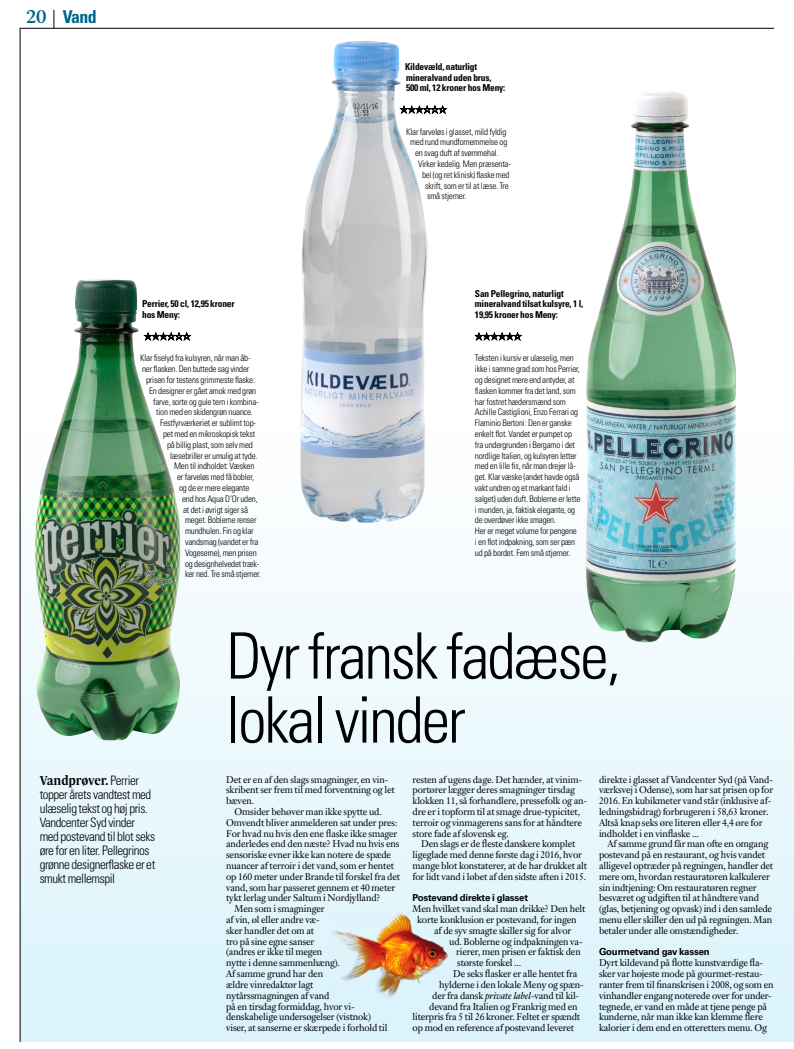
<style>
.page{position:relative;width:794px;height:1049px;background:#fff}
.page>*{position:absolute;margin:0;border:0;box-sizing:border-box;transform-origin:0 0}
.t1{font:300 condensed 64px/64px "Univers LT Std";letter-spacing:-.035em;color:#000}
.t2{font:700 condensed 17.8px "Univers LT Std";color:#00648b}
.t3{font:700 14px "Expresso Head";letter-spacing:-.01em;color:#000}
.t4{font:300 condensed 13px/14px "Univers LT Std";letter-spacing:-.035em;color:#000}
.t5{font:9.6px/10.8px "AA Janson Text";letter-spacing:-.02em;color:#000}
.t6{font:700 9.6px "Univers LT Std";letter-spacing:-.02em;color:#000}
.t7{font:9.6px "AS Interstate";color:#000}
.t8{font:700 condensed 9.5px/10.8px "Univers LT Std";letter-spacing:-.02em;color:#000}
.t9{font:300 condensed 9px/10.8px "Univers LT Std";letter-spacing:-.02em;color:#000}
.s1{font-family:"Expresso Head";font-weight:600;font-stretch:normal;font-size:20px}
.s2{font-family:"Univers LT Std";font-weight:300;font-stretch:condensed;font-size:13px}
.s3{font-style:italic}
</style>
<div class="page">
<div style="left:20px;top:415px;width:774px;height:627px;background:linear-gradient(to bottom,#fffffe,#daf3fc)"></div>
<hr style="left:20px;top:28px;width:1px;height:1014px;background:#000">
<hr style="left:20px;top:28px;width:754px;height:1px;background:#000">
<svg style="left:54px;top:10px;width:1px;height:18px"></svg>
<svg style="left:475px;top:333px;width:46px;height:7px"></svg>
<img style="left:585px;top:92px;width:151px;height:550px">
<svg style="left:429px;top:106px;width:17px;height:7px"></svg>
<img style="left:300px;top:41px;width:129px;height:482px">
<svg style="left:181px;top:333px;width:9px;height:7px"></svg>
<img style="left:34px;top:279px;width:147px;height:461px">
<img style="left:325px;top:904px;width:132px;height:100px">
<h2 class="t2" style="left:26px;top:6px;width:72px"><span class="s1">20</span> Vand</h2>
<p class="t8" style="left:142px;top:299px;width:94px">Perrier, 50 cl, 12,95 kroner hos Meny:</p>
<p class="t7" style="left:144px;top:331px;width:48px">###¤¤¤</p>
<p class="t9" style="left:140px;top:353px;width:112px">Klar fiselyd fra kulsyren, når man åb-</p>
<p class="t9" style="left:142px;top:364px;width:109px">ner flasken. Den buttede sag vinder</p>
<p class="t9" style="left:146px;top:374px;width:110px">prisen for testens grimmeste flaske:</p>
<p class="t9" style="left:149px;top:385px;width:109px">En designer er gået amok med grøn</p>
<p class="t9" style="left:153px;top:396px;width:107px">farve, sorte og gule tern i kombina-</p>
<p class="t9" style="left:156px;top:407px;width:98px">tion med en skidengrøn nuance.</p>
<p class="t9" style="left:160px;top:418px;width:97px">Festfyrværkeriet er sublimt top-</p>
<p class="t9" style="left:163px;top:428px;width:94px">pet med en mikroskopisk tekst</p>
<p class="t9" style="left:167px;top:439px;width:87px">på billig plast, som selv med</p>
<p class="t9" style="left:170px;top:450px;width:89px">læsebriller er umulig at tyde.</p>
<p class="t9" style="left:174px;top:461px;width:82px">Men til indholdet: Væsken</p>
<p class="t9" style="left:177px;top:472px;width:78px">er farveløs med få bobler,</p>
<p class="t9" style="left:179px;top:482px;width:72px">og de er mere elegante</p>
<p class="t9" style="left:182px;top:493px;width:77px">end hos Aqua D’Or uden,</p>
<p class="t9" style="left:183px;top:504px;width:67px">at det i øvrigt siger så</p>
<p class="t9" style="left:185px;top:515px;width:73px">meget. Boblerne renser</p>
<p class="t9" style="left:185px;top:526px;width:70px">mundhulen. Fin og klar</p>
<p class="t9" style="left:185px;top:536px;width:75px">vandsmag (vandet er fra</p>
<p class="t9" style="left:185px;top:547px;width:73px">Vogeserne), men prisen</p>
<p class="t9" style="left:185px;top:558px;width:76px">og designhelvedet træk-</p>
<p class="t9" style="left:185px;top:569px;width:77px">ker ned. Tre små stjerner.</p>
<p class="t8" style="left:405px;top:61px;width:102px">Kildevæld, naturligt mineralvand uden brus,<br>500 ml, 12 kroner hos Meny:</p>
<p class="t7" style="left:400px;top:104px;width:48px">###¤¤¤</p>
<p class="t9" style="left:406px;top:126px;width:102px">Klar farveløs i glasset, mild fyldig</p>
<p class="t9" style="left:410px;top:137px;width:99px">med rund mundfornemmelse og</p>
<p class="t9" style="left:415px;top:148px;width:85px">en svag duft af svømmehal.</p>
<p class="t9" style="left:418px;top:158px;width:94px">Virker kedelig. Men præsenta-</p>
<p class="t9" style="left:422px;top:169px;width:89px">bel (og ret klinisk) flaske med</p>
<p class="t9" style="left:425px;top:180px;width:85px">skrift, som er til at læse. Tre</p>
<p class="t9" style="left:427px;top:191px;width:41px">små stjerner.</p>
<p class="t8" style="left:475px;top:288px;width:110px">San Pellegrino, naturligt mineralvand tilsat kulsyre, 1 l,<br>19,95 kroner hos Meny:</p>
<p class="t7" style="left:475px;top:331px;width:48px">#####¤</p>
<p class="t9" style="left:475px;top:353px;width:107px">Teksten i kursiv er ulæselig, men ikke i samme grad som hos Perrier, og designet mere end antyder, at flasken kommer fra det land, som har fostret hædersmænd som<br>Achille Castiglioni, Enzo Ferrari og<br>Flaminio Bertoni: Den er ganske enkelt flot. Vandet er pumpet op fra undergrunden i Bergamo i det nordlige Italien, og kulsyren letter med en lille fis, når man drejer lå&shy;get. Klar væske (andet havde også vakt undren og et markant fald i salget) uden duft. Boblerne er lette i munden, ja, faktisk elegante, og de overdøver ikke smagen.<br>Her er meget volume for pengene i en flot indpakning, som ser pæn ud på bordet. Fem små stjerner.</p>
<h1 class="t1" style="left:226px;top:624px;width:396px">Dyr fransk fadæse, lokal vinder</h1>
<h3 class="t3" style="left:40px;top:773px;width:101px">Vandprøver. <span class="s2">Perrier</span></h3>
<h3 class="t4" style="left:40px;top:787px;width:117px">topper årets vandtest med ulæselig tekst og høj pris.<br>Vandcenter Syd vinder med postevand til blot seks øre for en liter. Pellegrinos grønne designerflaske er et smukt mellemspil</h3>
<p class="t5" style="left:226px;top:774px;width:170px">Det er en af den slags smagninger, en vin&shy;skribent ser frem til med forventning og let bæven.</p>
<p class="t5" style="left:235px;top:806px;width:149px">Omsider behøver man ikke spytte ud.</p>
<p class="t5" style="left:226px;top:817px;width:173px">Omvendt bliver anmelderen sat under pres:</p>
<p class="t5" style="left:226px;top:828px;width:173px">For hvad nu hvis den ene flaske ikke smager</p>
<p class="t5" style="left:226px;top:838px;width:175px">anderledes end den næste? Hvad nu hvis ens</p>
<p class="t5" style="left:226px;top:849px;width:167px">sensoriske evner ikke kan notere de spæde</p>
<p class="t5" style="left:226px;top:860px;width:169px">nuancer af terroir i det vand, som er hentet</p>
<p class="t5" style="left:226px;top:871px;width:175px">op 160 meter under Brande til forskel fra det</p>
<p class="t5" style="left:226px;top:882px;width:171px">vand, som har passeret gennem et 40 meter</p>
<p class="t5" style="left:226px;top:892px;width:156px">tykt lerlag under Saltum i Nordjylland?</p>
<p class="t5" style="left:235px;top:903px;width:91px">Men som i smagninger</p>
<p class="t5" style="left:226px;top:914px;width:95px">af vin, øl eller andre væ-</p>
<p class="t5" style="left:226px;top:925px;width:89px">sker handler det om at</p>
<p class="t5" style="left:226px;top:936px;width:90px">tro på sine egne sanser</p>
<p class="t5" style="left:226px;top:946px;width:98px">(andres er ikke til megen</p>
<p class="t5" style="left:226px;top:957px;width:115px">nytte i denne sammenhæng).</p>
<p class="t5" style="left:226px;top:968px;width:98px">Af samme grund har den</p>
<p class="t5" style="left:226px;top:979px;width:89px">ældre vinredaktør lagt</p>
<p class="t5" style="left:226px;top:990px;width:105px">nytårssmagningen af vand</p>
<p class="t5" style="left:226px;top:1000px;width:130px">på en tirsdag formiddag, hvor vi-</p>
<p class="t5" style="left:226px;top:1011px;width:146px">denskabelige undersøgelser (vistnok)</p>
<p class="t5" style="left:226px;top:1022px;width:163px">viser, at sanserne er skærpede i forhold til</p>
<p class="t5" style="left:412px;top:774px;width:176px">resten af ugens dage. Det hænder, at vinim&shy;portører lægger deres smagninger tirsdag klokken 11, så forhandlere, pressefolk og an&shy;dre er i topform til at smage drue-typicitet, terroir og vinmagerens sans for at håndtere store fade af slovensk eg.</p>
<p class="t5" style="left:412px;top:838px;width:176px;text-align:center">Den slags er de fleste danskere komplet ligeglade med denne første dag i 2016, hvor mange blot konstaterer, at de har drukket alt for lidt vand i løbet af den sidste aften i 2015.</p>
<p class="t6" style="left:412px;top:892px;width:117px">Postevand direkte i glasset</p>
<p class="t5" style="left:412px;top:903px;width:174px">Men hvilket vand skal man drikke? Den helt</p>
<p class="t5" style="left:417px;top:914px;width:161px">korte konklusion er postevand, for ingen</p>
<p class="t5" style="left:434px;top:925px;width:139px">af de syv smagte skiller sig for alvor</p>
<p class="t5" style="left:449px;top:936px;width:135px">ud. Boblerne og indpakningen va-</p>
<p class="t5" style="left:456px;top:946px;width:126px">rierer, men prisen er faktisk den</p>
<p class="t5" style="left:457px;top:957px;width:65px">største forskel ...</p>
<p class="t5" style="left:453px;top:968px;width:126px">De seks flasker er alle hentet fra</p>
<p class="t5" style="left:439px;top:979px;width:146px">hylderne i den lokale Meny og spæn-</p>
<p class="t5" style="left:432px;top:990px;width:148px">der fra dansk <span class="s3">private label</span>-vand til kil-</p>
<p class="t5" style="left:429px;top:1000px;width:150px">devand fra Italien og Frankrig med en</p>
<p class="t5" style="left:412px;top:1011px;width:169px">literpris fra 5 til 26 kroner. Feltet er spændt</p>
<p class="t5" style="left:412px;top:1022px;width:163px">op mod en reference af postevand leveret</p>
<p class="t5" style="left:599px;top:774px;width:176px">direkte i glasset af Vandcenter Syd (på Vand&shy;værksvej i Odense), som har sat prisen op for 2016. En kubikmeter vand står (inklusive af&shy;ledningsbidrag) forbrugeren i 58,63 kroner.<br>Altså knap seks øre literen eller 4,4 øre for indholdet i en vinflaske ...</p>
<p class="t5" style="left:599px;top:838px;width:176px;text-indent:9px">Af samme grund får man ofte en omgang postevand på en restaurant, og hvis vandet alligevel optræder på regningen, handler det mere om, hvordan restauratøren kalkulerer sin indtjening: Om restauratøren regner besværet og udgiften til at håndtere vand (glas, betjening og opvask) ind i den samlede menu eller skiller den ud på regningen. Man betaler under alle omstændigheder.</p>
<p class="t6" style="left:599px;top:946px;width:112px">Gourmetvand gav kassen</p>
<p class="t5" style="left:599px;top:957px;width:176px">Dyrt kildevand på flotte kunstværdige fla&shy;sker var højeste mode på gourmet-restau&shy;ranter frem til finanskrisen i 2008, og som en vinhandler engang noterede over for under&shy;tegnede, er vand en måde at tjene penge på kunderne, når man ikke kan klemme flere kalorier i dem end en otteretters menu. Og</p>
</div>
